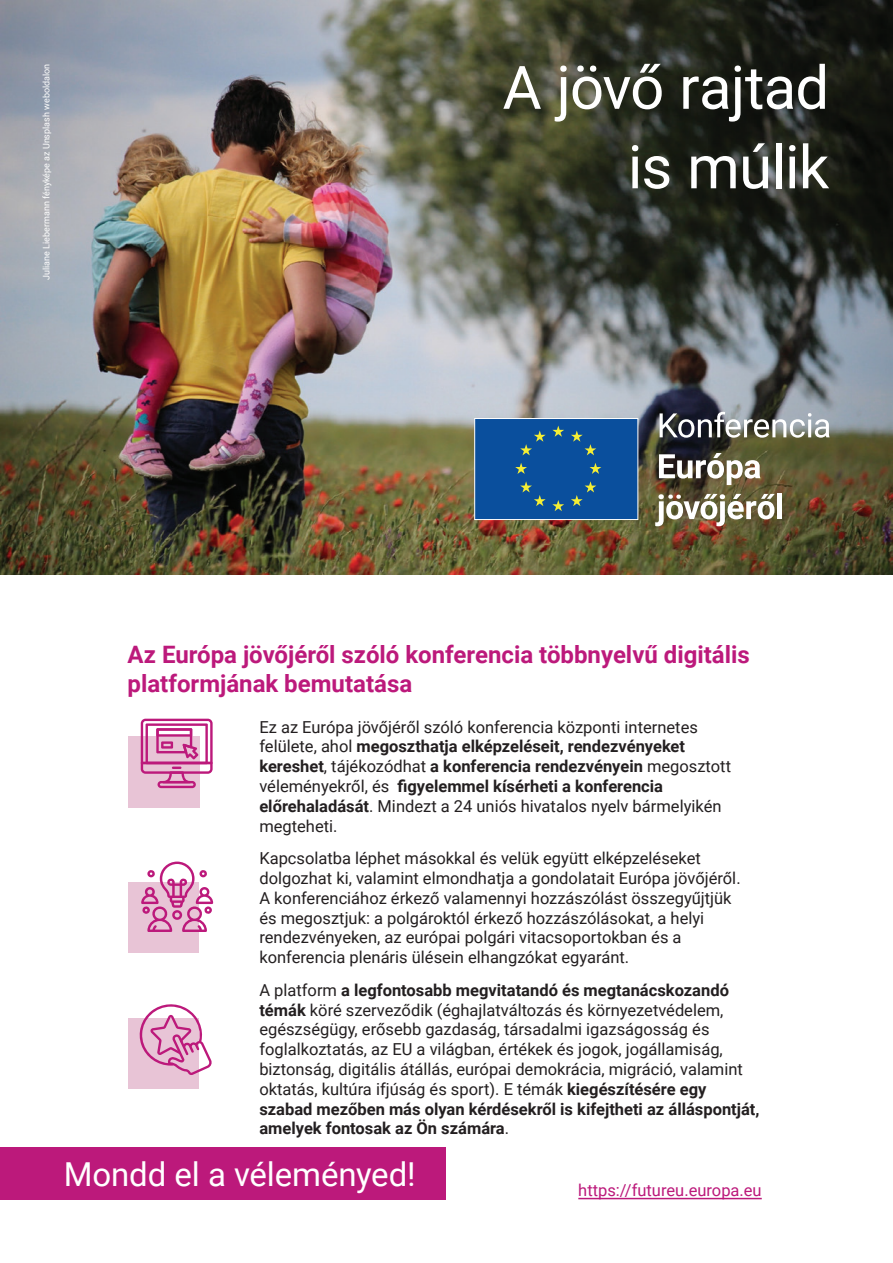
<style>
.page{position:relative;width:893px;height:1263px;background:#fff}
.page>*{position:absolute;margin:0;border:0;box-sizing:border-box;transform-origin:0 0}
.Main_title__h1{font:60px/79.5px "Roboto";letter-spacing:-.015em;color:#fff;text-align:right}
.Slogan{font:33px "Roboto";letter-spacing:-.005em;color:#fff}
.Sub_title__h2{font:700 24px/28.8px "Roboto";color:#bc197b}
.body_text{font:16.5px/19.8px "Roboto";color:#231f20}
.t1{font:16.5px "Roboto";color:#bc197b}
.t2{font:9px "Roboto";color:#fff}
.s1{font-weight:700}
</style>
<div class="page">
<img style="left:0;top:0;width:893px;height:574px">
<img style="left:406px;top:406px;width:487px;height:126px">
<div style="left:474px;top:418px;width:164px;height:102px;background:#0a4f9d;border:1px solid #fff"></div>
<svg style="left:552px;top:426px;width:12px;height:11px"></svg>
<svg style="left:552px;top:500px;width:12px;height:11px"></svg>
<svg style="left:520px;top:430px;width:26px;height:25px"></svg>
<svg style="left:515px;top:463px;width:12px;height:11px"></svg>
<svg style="left:520px;top:481px;width:26px;height:25px"></svg>
<svg style="left:571px;top:430px;width:25px;height:25px"></svg>
<svg style="left:590px;top:463px;width:11px;height:11px"></svg>
<svg style="left:571px;top:481px;width:25px;height:25px"></svg>
<svg style="left:660px;top:412px;width:169px;height:26px"></svg>
<svg style="left:659px;top:453px;width:101px;height:32px"></svg>
<svg style="left:655px;top:494px;width:120px;height:32px"></svg>
<div style="left:777px;top:494px;width:5px;height:25px;background:#fff"></div>
<div style="left:128px;top:736px;width:71px;height:72px;background:#e8c4d6"></div>
<svg style="left:141px;top:719px;width:72px;height:69px"></svg>
<div style="left:128px;top:882px;width:71px;height:70px;background:#e8c4d6"></div>
<svg style="left:141px;top:861px;width:72px;height:71px"></svg>
<div style="left:128px;top:1018px;width:71px;height:71px;background:#e8c4d6"></div>
<svg style="left:139px;top:1004px;width:73px;height:71px"></svg>
<div style="left:0;top:1147px;width:445px;height:52px;background:#bc197b"></div>
<hr style="left:578px;top:1198px;width:184px;height:1px;background:#bc197b">
<p class="t2" style="left:40px;top:280px;width:218px;rotate:-90deg">Juliane Liebermann fényképe az Unsplash weboldalon</p>
<h1 class="Main_title__h1" style="left:503px;top:45px;width:328px">A jövő rajtad is múlik</h1>
<h2 class="Sub_title__h2" style="left:128px;top:639px;width:624px">Az Európa jövőjéről szóló konferencia többnyelvű digitális platformjának bemutatása</h2>
<p class="body_text" style="left:259px;top:716px;width:473px">Ez az Európa jövőjéről szóló konferencia központi internetes felülete, ahol <span class="s1">megoszthatja elképzeléseit, rendezvényeket kereshet</span>, tájékozódhat <span class="s1">a konferencia rendezvényein</span> megosztott véleményekről, és <span class="s1">figyelemmel kísérheti a konferencia előrehaladását</span>. Mindezt a 24 uniós hivatalos nyelv bármelyikén megteheti.</p>
<p class="body_text" style="left:259px;top:848px;width:483px">Kapcsolatba léphet másokkal és velük együtt elképzeléseket dolgozhat ki, valamint elmondhatja a gondolatait Európa jövőjéről.<br>A konferenciához érkező valamennyi hozzászólást összegyűjtjük és megosztjuk: a polgároktól érkező hozzászólásokat, a helyi rendezvényeken, az európai polgári vitacsoportokban és a konferencia plenáris ülésein elhangzókat egyaránt.</p>
<p class="body_text" style="left:259px;top:979px;width:502px">A platform <span class="s1">a legfontosabb megvitatandó és megtanácskozandó témák</span> köré szerveződik (éghajlatváltozás és környezetvédelem, egészségügy, erősebb gazdaság, társadalmi igazságosság és foglalkoztatás, az EU a világban, értékek és jogok, jogállamiság, biztonság, digitális átállás, európai demokrácia, migráció, valamint oktatás, kultúra ifjúság és sport). E témák <span class="s1">kiegészítésére egy szabad mezőben más olyan kérdésekről is kifejtheti az álláspontját, amelyek fontosak az Ön számára</span>.</p>
<p class="Slogan" style="left:64px;top:1151px;width:353px">Mondd el a véleményed!</p>
<p class="t1" style="left:578px;top:1178px;width:185px">https://futureu.europa.eu</p>
</div>
